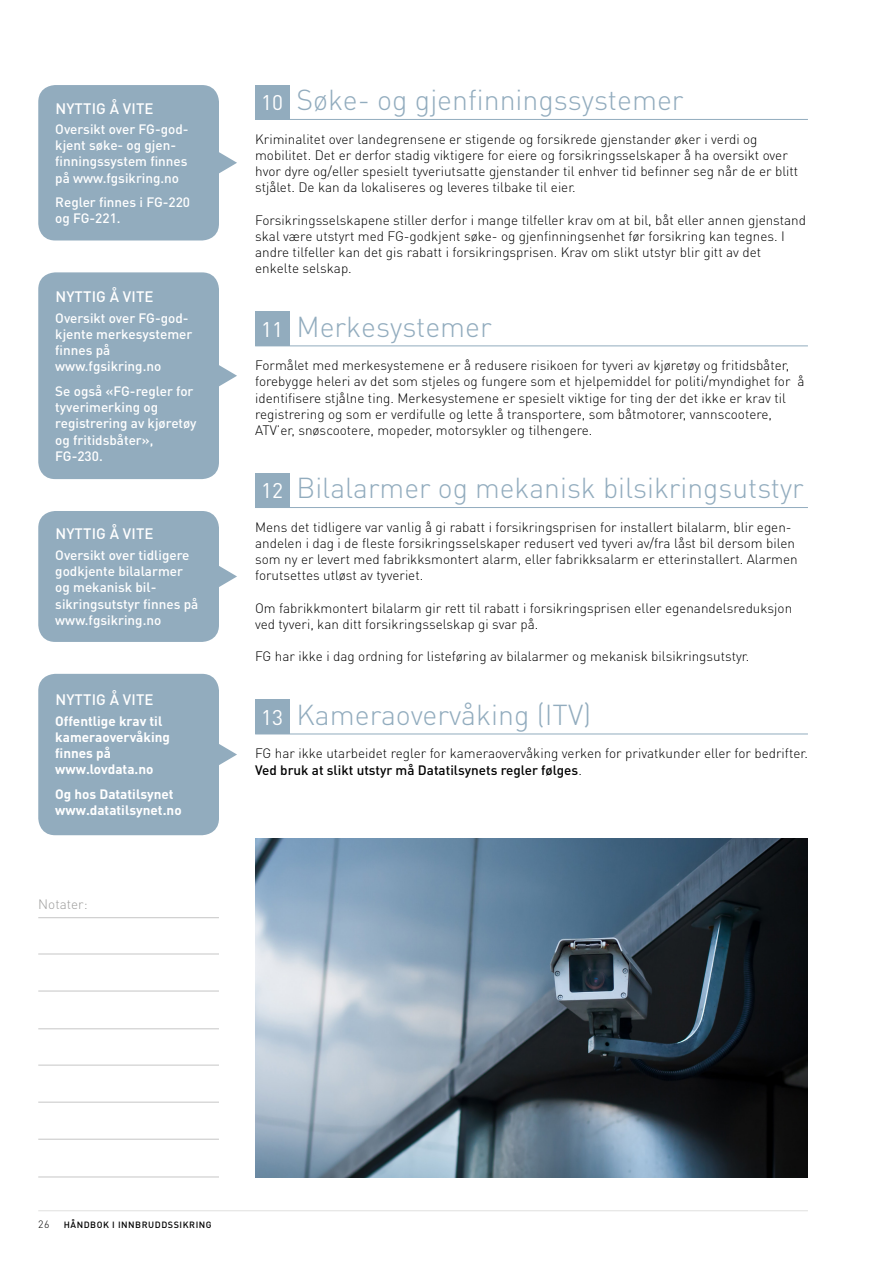
<style>
.page{position:relative;width:893px;height:1263px;background:#fff}
.page>*{position:absolute;margin:0;border:0;box-sizing:border-box;transform-origin:0 0}
.t1{font:300 28.5px "DINOT";color:#92acbe}
.t2{font:500 15px "DINOT";letter-spacing:.01em;color:#fff}
.t3{font:300 13.5px/16.2px "DINOT";color:#000}
.t4{font:500 13.5px/16.2px "DINOT";color:#fff}
.t5{font:700 13.5px/16.2px "DINOT";color:#fff}
.t6{font:300 13.5px "DINOT";color:#9d9d9c}
.t7{font:300 10.5px "DINOT";color:#000}
.t8{font:500 9px "DINOT";letter-spacing:.06em;color:#000}
.s1{font-weight:400;font-size:21px;color:#fff}
.s2{font-weight:500}
</style>
<div class="page">
<hr style="left:38px;top:1210px;width:770px;height:1px;background:#e0e0df">
<hr style="left:38px;top:917px;width:181px;height:1px;background:#c6c6c6">
<hr style="left:38px;top:954px;width:181px;height:1px;background:#c6c6c6">
<hr style="left:38px;top:991px;width:181px;height:1px;background:#c6c6c6">
<hr style="left:38px;top:1028px;width:181px;height:1px;background:#c6c6c6">
<hr style="left:38px;top:1065px;width:181px;height:1px;background:#c6c6c6">
<hr style="left:38px;top:1102px;width:181px;height:1px;background:#c6c6c6">
<hr style="left:38px;top:1139px;width:181px;height:1px;background:#c6c6c6">
<hr style="left:38px;top:1176px;width:181px;height:1px;background:#c6c6c6">
<hr style="left:255px;top:119px;width:553px;height:1px;background:#92acbe">
<hr style="left:255px;top:345px;width:553px;height:1px;background:#92acbe">
<hr style="left:255px;top:507px;width:553px;height:1px;background:#92acbe">
<hr style="left:255px;top:734px;width:553px;height:1px;background:#92acbe">
<div style="left:255px;top:85px;width:34px;height:34px;background:#92acbe"></div>
<div style="left:255px;top:311px;width:34px;height:34px;background:#92acbe"></div>
<div style="left:255px;top:473px;width:34px;height:34px;background:#92acbe"></div>
<div style="left:255px;top:699px;width:34px;height:35px;background:#92acbe"></div>
<div style="left:38px;top:85px;width:181px;height:155px;background:#92acbe;border-radius:17px"></div>
<svg style="left:219px;top:152px;width:18px;height:21px"></svg>
<div style="left:38px;top:272px;width:181px;height:207px;background:#92acbe;border-radius:17px"></div>
<svg style="left:219px;top:365px;width:18px;height:21px"></svg>
<div style="left:38px;top:674px;width:181px;height:161px;background:#92acbe;border-radius:17px"></div>
<svg style="left:219px;top:744px;width:18px;height:21px"></svg>
<div style="left:38px;top:511px;width:181px;height:131px;background:#92acbe;border-radius:17px"></div>
<svg style="left:219px;top:566px;width:18px;height:21px"></svg>
<img style="left:255px;top:838px;width:553px;height:340px">
<p class="t2" style="left:55px;top:98px;width:100px">NYTTIG Å VITE</p>
<p class="t4" style="left:55px;top:120px;width:135px">Oversikt over FG-god&shy;kjent søke- og gjen&shy;finningssystem finnes på www.fgsikring.no</p>
<p class="t4" style="left:55px;top:194px;width:136px">Regler finnes i FG-220 og FG-221.</p>
<p class="t2" style="left:55px;top:287px;width:100px">NYTTIG Å VITE</p>
<p class="t4" style="left:55px;top:309px;width:139px">Oversikt over FG-god&shy;kjente merkesystemer finnes på www.fgsikring.no</p>
<p class="t4" style="left:55px;top:382px;width:143px">Se også «FG-regler for tyverimerking og registrering av kjøretøy og fritidsbåter»,<br>FG-230.</p>
<p class="t2" style="left:55px;top:524px;width:100px">NYTTIG Å VITE</p>
<p class="t4" style="left:55px;top:546px;width:145px">Oversikt over tidligere godkjente bilalarmer og mekanisk bil&shy;sikringsutstyr finnes på www.fgsikring.no</p>
<p class="t2" style="left:55px;top:690px;width:100px">NYTTIG Å VITE</p>
<p class="t5" style="left:55px;top:712px;width:116px">Offentlige krav til kameraovervåking finnes på www.lovdata.no</p>
<p class="t5" style="left:55px;top:785px;width:128px">Og hos Datatilsynet www.datatilsynet.no</p>
<p class="t6" style="left:38px;top:894px;width:51px">Notater:</p>
<h1 class="t1" style="left:261px;top:80px;width:424px"><span class="s1">10</span> Søke- og gjenfinningssystemer</h1>
<p class="t3" style="left:255px;top:130px;width:545px">Kriminalitet over landegrensene er stigende og forsikrede gjenstander øker i verdi og mobilitet. Det er derfor stadig viktigere for eiere og forsikringsselskaper å ha oversikt over hvor dyre og/eller spesielt tyveriutsatte gjenstander til enhver tid befinner seg når de er blitt stjålet. De kan da lokaliseres og leveres tilbake til eier.</p>
<p class="t3" style="left:255px;top:211px;width:552px">Forsikringsselskapene stiller derfor i mange tilfeller krav om at bil, båt eller annen gjenstand skal være utstyrt med FG-godkjent søke- og gjenfinningsenhet før forsikring kan tegnes. I andre tilfeller kan det gis rabatt i forsikringsprisen. Krav om slikt utstyr blir gitt av det enkelte selskap.</p>
<h1 class="t1" style="left:261px;top:307px;width:232px"><span class="s1">11</span> Merkesystemer</h1>
<p class="t3" style="left:255px;top:357px;width:551px">Formålet med merkesystemene er å redusere risikoen for tyveri av kjøretøy og fritidsbåter, forebygge heleri av det som stjeles og fungere som et hjelpemiddel for politi/myndighet for å identifisere stjålne ting. Merkesystemene er spesielt viktige for ting der det ikke er krav til registrering og som er verdifulle og lette å transportere, som båtmotorer, vannscootere, ATV’er, snøscootere, mopeder, motorsykler og tilhengere.</p>
<h1 class="t1" style="left:261px;top:468px;width:544px"><span class="s1">12</span> Bilalarmer og mekanisk bilsikringsutstyr</h1>
<p class="t3" style="left:255px;top:518px;width:544px">Mens det tidligere var vanlig å gi rabatt i forsikringsprisen for installert bilalarm, blir egen&shy;andelen i dag i de fleste forsikringsselskaper redusert ved tyveri av/fra låst bil dersom bilen som ny er levert med fabrikksmontert alarm, eller fabrikksalarm er etterinstallert. Alarmen forutsettes utløst av tyveriet.</p>
<p class="t3" style="left:255px;top:599px;width:539px">Om fabrikkmontert bilalarm gir rett til rabatt i forsikringsprisen eller egenandelsreduksjon ved tyveri, kan ditt forsikringsselskap gi svar på.</p>
<p class="t3" style="left:255px;top:648px;width:496px">FG har ikke i dag ordning for listeføring av bilalarmer og mekanisk bilsikringsutstyr.</p>
<h1 class="t1" style="left:261px;top:695px;width:332px"><span class="s1">13</span> Kameraovervåking (ITV)</h1>
<p class="t3" style="left:255px;top:745px;width:554px">FG har ikke utarbeidet regler for kameraovervåking verken for privatkunder eller for bedrifter.<br><span class="s2">Ved bruk at slikt utstyr må Datatilsynets regler følges</span>.</p>
<p class="t7" style="left:38px;top:1217px;width:13px">26</p>
<p class="t8" style="left:64px;top:1219px;width:149px">HÅNDBOK I INNBRUDDSSIKRING</p>
</div>
